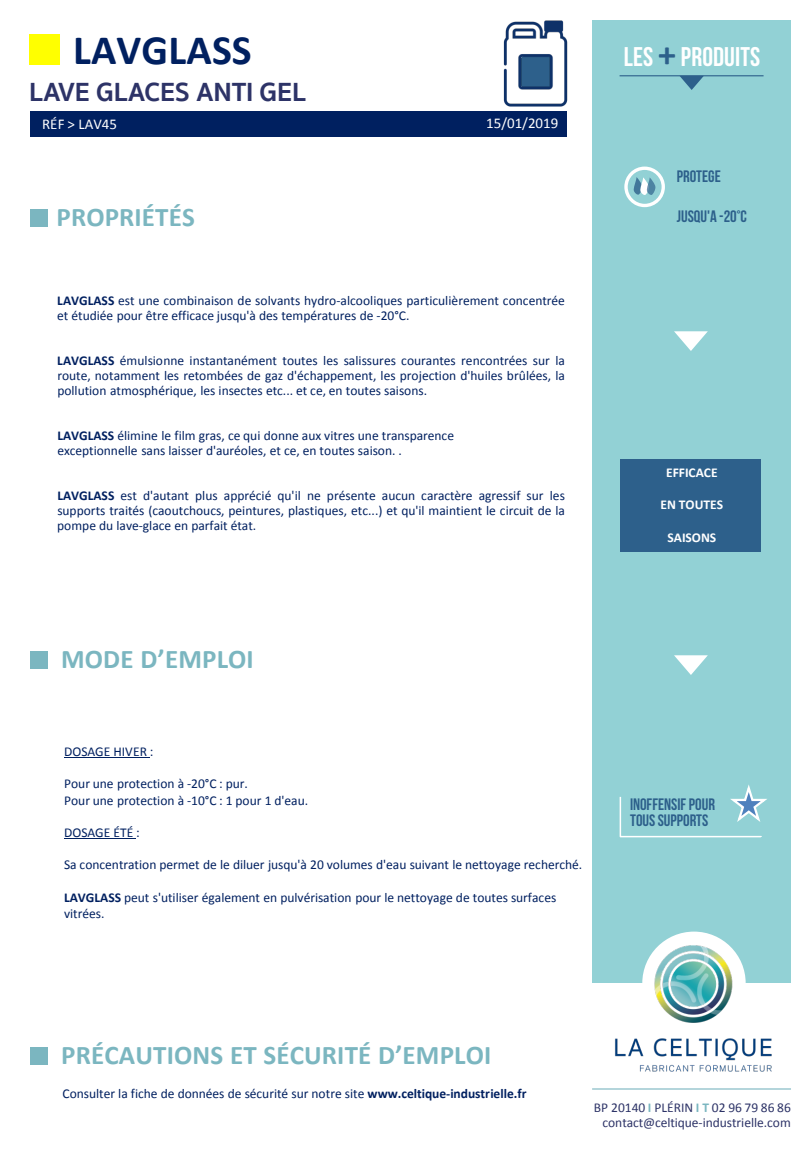
<style>
.page{position:relative;width:810px;height:1170px;background:#fff}
.page>*{position:absolute;margin:0;border:0;box-sizing:border-box;transform-origin:0 0}
.t1{font:700 42px "Calibri";letter-spacing:.005em;color:#002060}
.t2{font:700 27px "Calibri";letter-spacing:.005em;color:#7bb6c0}
.t3{font:700 27px "Sukhumvit Set";letter-spacing:.005em;color:#2d3367}
.t4{font:27px "Bebas Neue";letter-spacing:.005em;color:#fff}
.t5{font:16.5px/16.4px "Bebas Neue";color:#2d608b}
.t6{font:15px "Calibri";color:#fff}
.t7{font:13.5px/15px "Calibri";color:#002060}
.t8{font:13.5px/15px "Calibri";color:#2d3367;text-align:right}
.t9{font:700 13.5px "Calibri";color:#fff}
.s1{font-weight:700}
.s2{font-family:"Calibri";font-weight:700;font-size:36px;color:#2d608b}
.s3{font-weight:700;color:#7bb6c0}
</style>
<div class="page">
<div style="left:592px;top:20px;width:199px;height:963px;background:#92d1d5"></div>
<div style="left:31px;top:112px;width:536px;height:25px;background:#002060"></div>
<div style="left:29px;top:34px;width:31px;height:31px;background:#ff0"></div>
<img style="left:503px;top:20px;width:65px;height:87px">
<div style="left:31px;top:209px;width:17px;height:17px;background:#7bb6c0"></div>
<hr style="left:64px;top:757px;width:86px;height:1px;background:#002060">
<hr style="left:64px;top:838px;width:72px;height:1px;background:#002060">
<div style="left:31px;top:651px;width:17px;height:17px;background:#7bb6c0"></div>
<div style="left:31px;top:1047px;width:17px;height:18px;background:#7bb6c0"></div>
<hr style="left:620px;top:75px;width:144px;height:1px;background:#2d608b">
<svg style="left:679px;top:76px;width:25px;height:14px"></svg>
<svg style="left:633px;top:177px;width:23px;height:18px"></svg>
<div style="left:624px;top:167px;width:41px;height:40px;border:3px solid #fff;border-radius:50%"></div>
<svg style="left:674px;top:331px;width:34px;height:20px"></svg>
<svg style="left:674px;top:655px;width:34px;height:20px"></svg>
<div style="left:620px;top:459px;width:141px;height:93px;background:#2d608b"></div>
<svg style="left:619px;top:784px;width:148px;height:54px"></svg>
<hr style="left:592px;top:1088px;width:199px;height:2px;background:#7bb6c0">
<img style="left:599px;top:931px;width:190px;height:158px">
<p class="t1" style="left:73px;top:23px;width:180px">LAVGLASS</p>
<h1 class="t3" style="left:29px;top:72px;width:279px">LAVE GLACES ANTI GEL</h1>
<p class="t6" style="left:42px;top:115px;width:76px">RÉF &gt; LAV45</p>
<p class="t6" style="left:486px;top:114px;width:73px">15/01/2019</p>
<p class="t2" style="left:56px;top:200px;width:140px">PROPRIÉTÉS</p>
<p class="t7" style="left:57px;top:293px;width:509px"><span class="s1">LAVGLASS</span> est une combinaison de solvants hydro-alcooliques particulièrement concentrée et étudiée pour être efficace jusqu'à des températures de -20°C.</p>
<p class="t7" style="left:57px;top:353px;width:509px;text-align:justify"><span class="s1">LAVGLASS</span> émulsionne instantanément toutes les salissures courantes rencontrées sur la route, notamment les retombées de gaz d'échappement, les projection d'huiles brûlées, la pollution atmosphérique, les insectes etc... et ce, en toutes saisons.</p>
<p class="t7" style="left:57px;top:428px;width:398px"><span class="s1">LAVGLASS</span> élimine le film gras, ce qui donne aux vitres une transparence</p>
<p class="t7" style="left:57px;top:443px;width:346px">exceptionnelle sans laisser d'auréoles, et ce, en toutes saison. .</p>
<p class="t7" style="left:57px;top:488px;width:509px;text-align:justify"><span class="s1">LAVGLASS</span> est d'autant plus apprécié qu'il ne présente aucun caractère agressif sur les supports traités (caoutchoucs, peintures, plastiques, etc...) et qu'il maintient le circuit de la pompe du lave-glace en parfait état.</p>
<p class="t2" style="left:61px;top:642px;width:194px">MODE D’EMPLOI</p>
<p class="t7" style="left:64px;top:744px;width:91px">DOSAGE HIVER :</p>
<p class="t7" style="left:64px;top:776px;width:185px">Pour une protection à -20°C : pur.</p>
<p class="t7" style="left:64px;top:793px;width:246px">Pour une protection à -10°C : 1 pour 1 d'eau.</p>
<p class="t7" style="left:64px;top:825px;width:77px">DOSAGE ÉTÉ :</p>
<p class="t7" style="left:64px;top:857px;width:520px">Sa concentration permet de le diluer jusqu'à 20 volumes d'eau suivant le nettoyage recherché.</p>
<p class="t7" style="left:64px;top:889px;width:494px;line-height:16.2px"><span class="s1">LAVGLASS</span> peut s'utiliser également en pulvérisation pour le nettoyage de toutes surfaces vitrées.</p>
<p class="t4" style="left:624px;top:42px;width:138px">LES <span class="s2">+</span> PRODUITS</p>
<p class="t5" style="left:677px;top:168px;width:46px">PROTEGE</p>
<p class="t5" style="left:677px;top:208px;width:72px">JUSQU'A -20°C</p>
<p class="t9" style="left:666px;top:464px;width:53px">EFFICACE</p>
<p class="t9" style="left:661px;top:496px;width:64px">EN TOUTES</p>
<p class="t9" style="left:668px;top:529px;width:50px">SAISONS</p>
<p class="t5" style="left:630px;top:796px;width:86px">INOFFENSIF POUR<br>TOUS SUPPORTS</p>
<p class="t2" style="left:61px;top:1038px;width:432px">PRÉCAUTIONS ET SÉCURITÉ D’EMPLOI</p>
<p class="t7" style="left:62px;top:1086px;width:466px">Consulter la fiche de données de sécurité sur notre site <span class="s1">www.celtique-industrielle.fr</span></p>
<p class="t8" style="left:594px;top:1100px;width:198px">BP 20140 <span class="s3">I</span> PLÉRIN <span class="s3">I T</span> 02 96 79 86 86 contact@celtique-industrielle.com</p>
</div>
